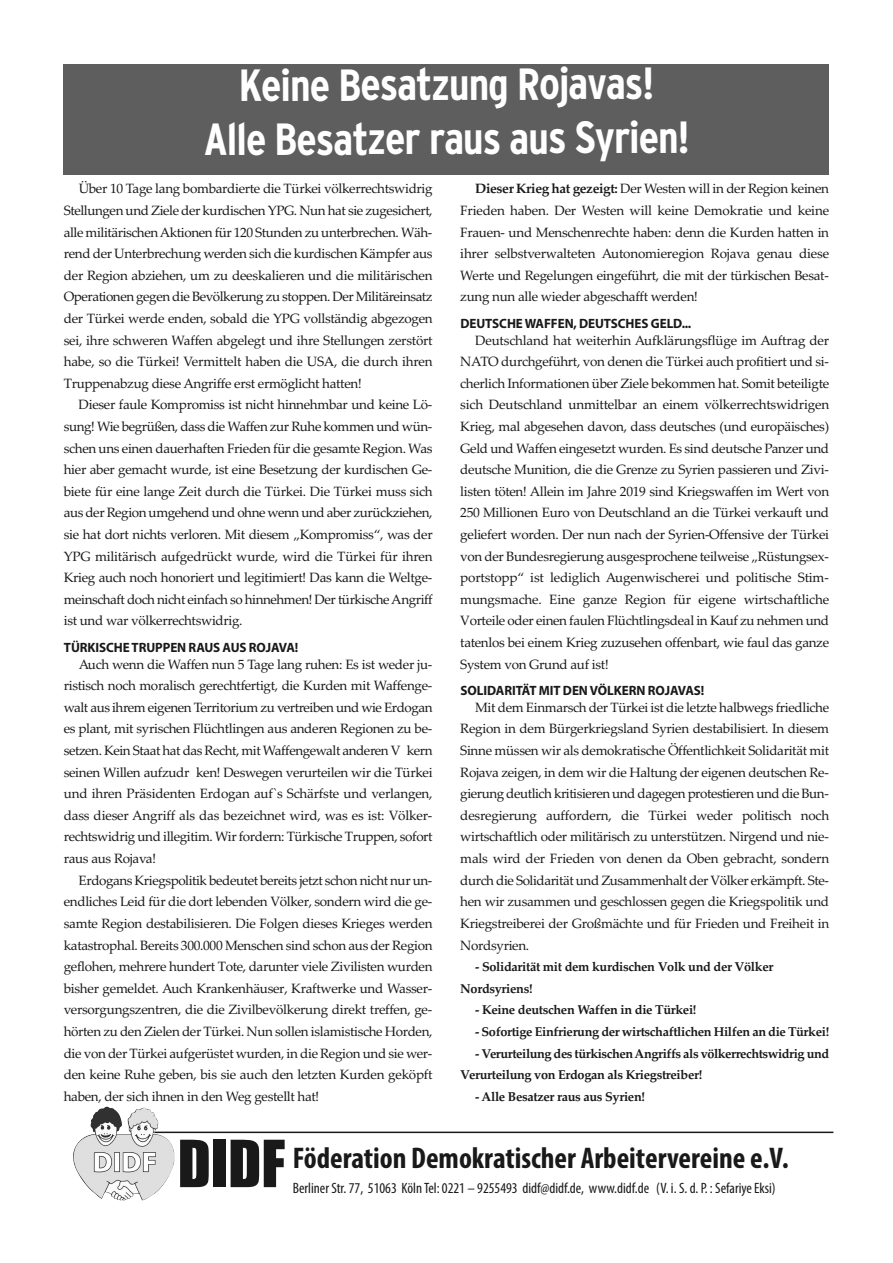
<style>
.page{position:relative;width:893px;height:1263px;background:#fff}
.page>*{position:absolute;margin:0;border:0;box-sizing:border-box;transform-origin:0 0}
.t1{font:60px "Impact";color:#191919}
.t2{font:700 condensed 45px/54px "Interstate";letter-spacing:-.03em;color:#fff;text-align:center}
.t3{font:700 condensed 30px "Myriad Pro";color:#191919}
.t4{font:condensed 15px "Myriad Pro";color:#191919}
.t5{font:13.5px/21.6px "Palatino Linotype";letter-spacing:-.025em;color:#191919;text-align:justify}
.t6{font:700 13.5px "Myriad Pro";letter-spacing:-.005em;color:#191919}
.t7{font:700 12.75px/21.6px "Palatino Linotype";letter-spacing:-.025em;color:#191919}
.s1{font-weight:700}
</style>
<div class="page">
<hr style="left:147px;top:1131px;width:686px;height:2px;background:#191919">
<img style="left:73px;top:1107px;width:101px;height:93px">
<div style="left:64px;top:64px;width:765px;height:110px;background:#5e5e5e"></div>
<h2 class="t2" style="left:204px;top:56px;width:488px">Keine Besatzung Rojavas!<br>Alle Besatzer raus aus Syrien!</h2>
<p class="t5" style="left:64px;top:178px;width:370px;text-indent:15px">Über 10 Tage lang bombardierte die Türkei völkerrechtswidrig Stellungen und Ziele der kurdischen YPG. Nun hat sie zugesichert, alle militärischenAktionen für 120 Stunden zu unterbrechen. Wäh&shy;rend der Unterbrechung werden sich die kurdischen Kämpfer aus der Region abziehen, um zu deeskalieren und die militärischen Operationen gegen die Bevölkerung zu stoppen. Der Militäreinsatz der Türkei werde enden, sobald die YPG vollständig abgezogen sei, ihre schweren Waffen abgelegt und ihre Stellungen zerstört habe, so die Türkei! Vermittelt haben die USA, die durch ihren Truppenabzug diese Angriffe erst ermöglicht hatten!</p>
<p class="t5" style="left:64px;top:394px;width:370px;text-indent:15px">Dieser faule Kompromiss ist nicht hinnehmbar und keine Lö&shy;sung! Wie begrüßen, dass die Waffen zur Ruhe kommen und wün&shy;schen uns einen dauerhaften Frieden für die gesamte Region. Was hier aber gemacht wurde, ist eine Besetzung der kurdischen Ge&shy;biete für eine lange Zeit durch die Türkei. Die Türkei muss sich aus der Region umgehend und ohne wenn und aber zurückziehen, sie hat dort nichts verloren. Mit diesem „Kompromiss“, was der YPG militärisch aufgedrückt wurde, wird die Türkei für ihren Krieg auch noch honoriert und legitimiert! Das kann die Weltge&shy;meinschaft doch nicht einfach so hinnehmen! Der türkischeAngriff ist und war völkerrechtswidrig.</p>
<p class="t6" style="left:64px;top:642px;width:236px">TÜRKISCHETRUPPEN RAUS AUS ROJAVA!</p>
<p class="t5" style="left:64px;top:653px;width:370px;text-indent:15px">Auch wenn die Waffen nun 5 Tage lang ruhen: Es ist weder ju&shy;ristisch noch moralisch gerechtfertigt, die Kurden mit Waffenge&shy;walt aus ihrem eigenen Territorium zu vertreiben und wie Erdogan es plant, mit syrischen Flüchtlingen aus anderen Regionen zu be&shy;setzen. Kein Staat hat das Recht, mit Waffengewalt anderen V kern seinen Willen aufzudr ken! Deswegen verurteilen wir die Türkei und ihren Präsidenten Erdogan auf`s Schärfste und verlangen, dass dieser Angriff als das bezeichnet wird, was es ist: Völker&shy;rechtswidrig und illegitim. Wir fordern: Türkische Truppen, sofort raus aus Rojava!</p>
<p class="t5" style="left:64px;top:869px;width:370px;text-indent:15px">Erdogans Kriegspolitik bedeutet bereits jetzt schon nicht nur un&shy;endliches Leid für die dort lebenden Völker, sondern wird die ge&shy;samte Region destabilisieren. Die Folgen dieses Krieges werden katastrophal. Bereits 300.000 Menschen sind schon aus der Region geflohen, mehrere hundert Tote, darunter viele Zivilisten wurden bisher gemeldet. Auch Krankenhäuser, Kraftwerke und Wasser&shy;versorgungszentren, die die Zivilbevölkerung direkt treffen, ge&shy;hörten zu den Zielen der Türkei. Nun sollen islamistische Horden, die von der Türkei aufgerüstet wurden, in die Region und sie wer&shy;den keine Ruhe geben, bis sie auch den letzten Kurden geköpft haben, der sich ihnen in den Weg gestellt hat!</p>
<p class="t5" style="left:460px;top:178px;width:370px;text-indent:15px"><span class="s1">Dieser Krieg hat gezeigt:</span> Der Westen will in der Region keinen Frieden haben. Der Westen will keine Demokratie und keine Frauen- und Menschenrechte haben: denn die Kurden hatten in ihrer selbstverwalteten Autonomieregion Rojava genau diese Werte und Regelungen eingeführt, die mit der türkischen Besat&shy;zung nun alle wieder abgeschafft werden!</p>
<p class="t6" style="left:460px;top:318px;width:232px">DEUTSCHEWAFFEN, DEUTSCHES GELD...</p>
<p class="t5" style="left:460px;top:329px;width:370px;text-indent:15px">Deutschland hat weiterhin Aufklärungsflüge im Auftrag der NATO durchgeführt, von denen die Türkei auch profitiert und si&shy;cherlich Informationen über Ziele bekommen hat. Somit beteiligte sich Deutschland unmittelbar an einem völkerrechtswidrigen Krieg, mal abgesehen davon, dass deutsches (und europäisches)<br>Geld und Waffen eingesetzt wurden. Es sind deutsche Panzer und deutsche Munition, die die Grenze zu Syrien passieren und Zivi&shy;listen töten! Allein im Jahre 2019 sind Kriegswaffen im Wert von 250 Millionen Euro von Deutschland an die Türkei verkauft und geliefert worden. Der nun nach der Syrien-Offensive der Türkei von der Bundesregierung ausgesprochene teilweise „Rüstungsex&shy;portstopp“ ist lediglich Augenwischerei und politische Stim&shy;mungsmache. Eine ganze Region für eigene wirtschaftliche Vorteile oder einen faulen Flüchtlingsdeal in Kauf zu nehmen und tatenlos bei einem Krieg zuzusehen offenbart, wie faul das ganze System von Grund auf ist!</p>
<p class="t6" style="left:460px;top:686px;width:245px">SOLIDARITÄT MIT DENVÖLKERN ROJAVAS!</p>
<p class="t5" style="left:460px;top:696px;width:370px;text-indent:15px">Mit dem Einmarsch der Türkei ist die letzte halbwegs friedliche Region in dem Bürgerkriegsland Syrien destabilisiert. In diesem Sinne müssen wir als demokratische Öffentlichkeit Solidarität mit Rojava zeigen, in dem wir die Haltung der eigenen deutschen Re&shy;gierung deutlich kritisieren und dagegen protestieren und die Bun&shy;desregierung auffordern, die Türkei weder politisch noch wirtschaftlich oder militärisch zu unterstützen. Nirgend und nie&shy;mals wird der Frieden von denen da Oben gebracht, sondern durch die Solidarität und Zusammenhalt der Völker erkämpft. Ste&shy;hen wir zusammen und geschlossen gegen die Kriegspolitik und Kriegstreiberei der Großmächte und für Frieden und Freiheit in Nordsyrien.</p>
<p class="t7" style="left:460px;top:956px;width:315px;text-indent:15px">- Solidarität mit dem kurdischen Volk und der Völker<br>Nordsyriens!</p>
<p class="t7" style="left:475px;top:999px;width:223px">- Keine deutschen Waffen in die Türkei!</p>
<p class="t7" style="left:475px;top:1021px;width:355px">- Sofortige Einfrierung der wirtschaftlichen Hilfen an die Türkei!</p>
<p class="t7" style="left:460px;top:1042px;width:370px;text-indent:15px">- Verurteilung des türkischenAngriffs als völkerrechtswidrig und<br>Verurteilung von Erdogan als Kriegstreiber!</p>
<p class="t7" style="left:475px;top:1085px;width:171px">- Alle Besatzer raus aus Syrien!</p>
<h1 class="t1" style="left:178px;top:1131px;width:109px">DIDF</h1>
<h3 class="t3" style="left:293px;top:1147px;width:498px">Föderation Demokratischer Arbeitervereine e.V.</h3>
<p class="t4" style="left:293px;top:1182px;width:484px">Berliner Str. 77, 51063 Köln Tel: 0221 – 9255493 didf@didf.de, www.didf.de (V. i. S. d. P. : Sefariye Eksi)</p>
</div>
